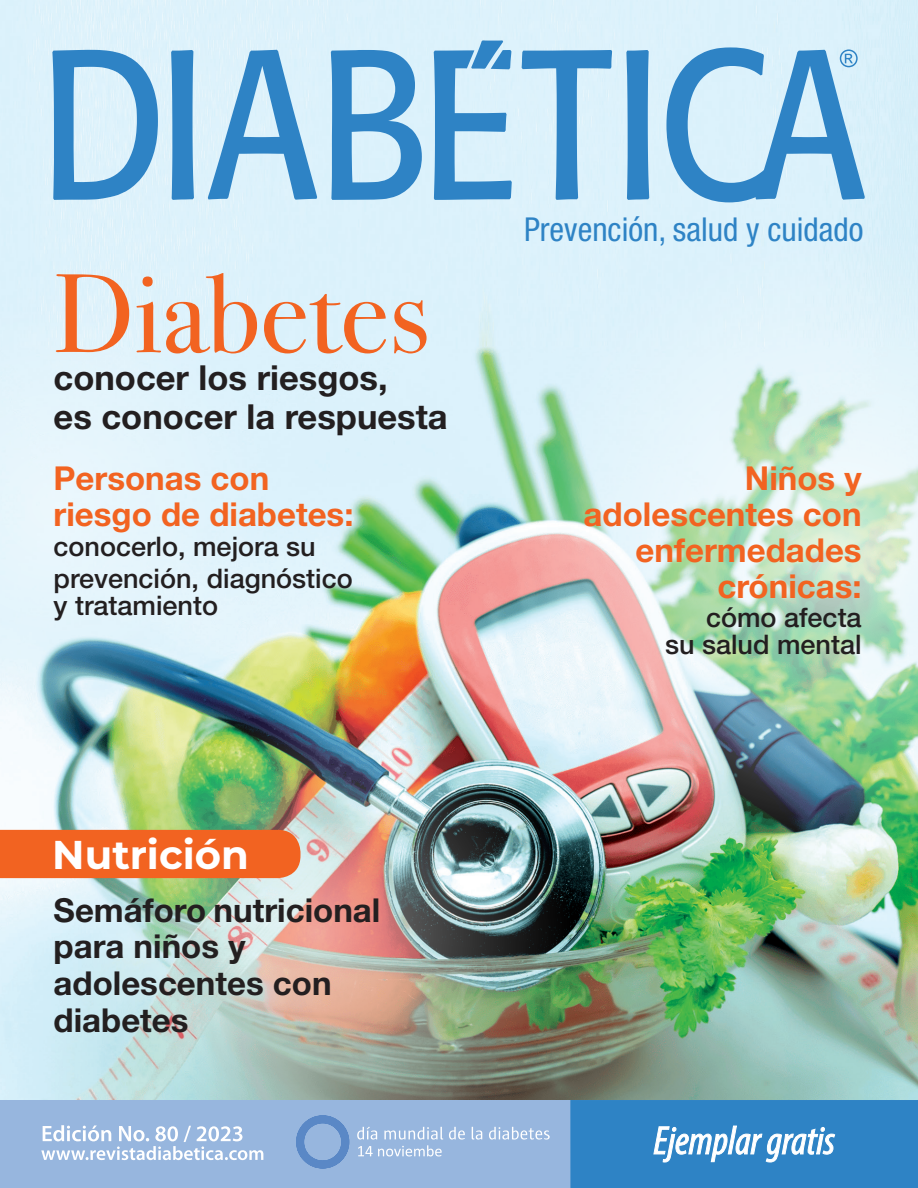
<style>
.page{position:relative;width:918px;height:1188px;background:#fff}
.page>*{position:absolute;margin:0;border:0;box-sizing:border-box;transform-origin:0 0}
.t1{font:112.2px "Bodoni Svty Two OSITCTT";color:#f26321}
.t2{font:700 40.2px "Montserrat";color:#fff}
.t3{font:700 34.5px/39px "Helvetica Neue LT Std";color:#231f20}
.t4{font:700 33px/36px "Helvetica Neue LT Std";color:#f26321}
.t5{font:700 33px/36.8px "Helvetica Neue LT Std";color:#231f20}
.t6{font:condensed 33px "Helvetica Neue LT Std";color:#2e83c5}
.t7{font:500 27px/27.8px "Helvetica Neue LT Std";color:#231f20}
.t8{font:600 22.5px "Myriad Pro";color:#fff}
.t9{font:600 19.5px "Myriad Pro";color:#fff}
</style>
<div class="page">
<img style="left:0;top:0;width:918px;height:1100px">
<svg style="left:0;top:279px;width:279px;height:452px;fill:#e2f3fc"></svg>
<img style="left:511px;top:222px;width:407px;height:654px">
<img style="left:60px;top:676px;width:511px;height:512px;border-radius:50%">
<svg style="left:52px;top:50px;width:106px;height:150px"></svg>
<svg style="left:171px;top:50px;width:23px;height:150px"></svg>
<svg style="left:208px;top:50px;width:109px;height:150px"></svg>
<svg style="left:331px;top:50px;width:91px;height:150px"></svg>
<svg style="left:522px;top:50px;width:90px;height:150px"></svg>
<svg style="left:626px;top:50px;width:23px;height:150px"></svg>
<svg style="left:434px;top:40px;width:78px;height:160px"></svg>
<svg style="left:666px;top:47px;width:199px;height:155px"></svg>
<div style="left:0;top:830px;width:301px;height:48px;background:#f26321"></div>
<div style="left:0;top:1100px;width:918px;height:88px;background:#97b6de"></div>
<div style="left:570px;top:1100px;width:348px;height:88px;background:#2e83c5"></div>
<svg style="left:653px;top:1126px;width:182px;height:36px"></svg>
<svg style="left:296px;top:1115px;width:53px;height:54px"></svg>
<svg style="left:449px;top:1127px;width:16px;height:13px"></svg>
<svg style="left:472px;top:1127px;width:10px;height:13px"></svg>
<svg style="left:489px;top:1127px;width:61px;height:13px"></svg>
<svg style="left:357px;top:1127px;width:86px;height:29px"></svg>
<p class="t1" style="left:54px;top:247px;width:377px">Diabetes</p>
<p class="t3" style="left:54px;top:357px;width:396px">conocer los riesgos,<br>es conocer la respuesta</p>
<p class="t4" style="left:54px;top:459px;width:301px">Personas con riesgo de diabetes:</p>
<p class="t7" style="left:54px;top:532px;width:264px">conocerlo, mejora su</p>
<p class="t7" style="left:54px;top:564px;width:301px">prevención, diagnóstico y tratamiento</p>
<p class="t2" style="left:52px;top:826px;width:198px">Nutrición</p>
<p class="t5" style="left:54px;top:891px;width:328px">Semáforo nutricional para niños y adolescentes con diabetes</p>
<p class="t8" style="left:41px;top:1119px;width:204px">Edición No. 80 / 2023</p>
<p class="t9" style="left:41px;top:1141px;width:225px">www.revistadiabetica.com</p>
<p class="t6" style="left:524px;top:210px;width:341px">Prevención, salud y cuidado</p>
<p class="t4" style="left:584px;top:459px;width:280px;text-align:right">Niños y adolescentes con enfermedades crónicas:</p>
<p class="t7" style="left:665px;top:603px;width:198px;text-align:right">cómo afecta<br>su salud mental</p>
</div>
